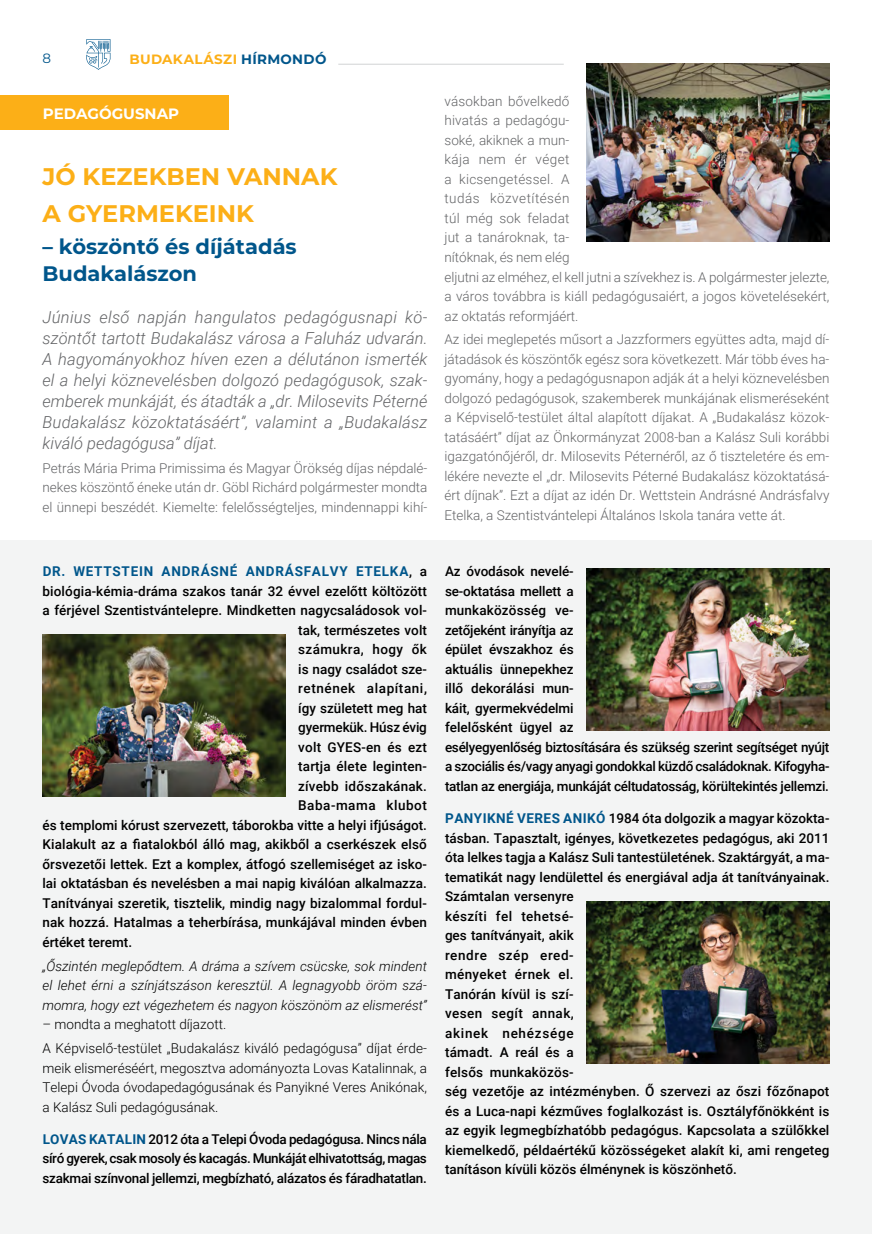
<style>
.page{position:relative;width:872px;height:1234px;background:#fff}
.page>*{position:absolute;margin:0;border:0;box-sizing:border-box;transform-origin:0 0}
.t1{font:700 24px "Montserrat";color:#fcaf17}
.t2{font:700 21px/27px "Montserrat";color:#00568b}
.bh{font:italic 300 16.5px/21px "Roboto";letter-spacing:.01em;color:#636466;text-align:justify}
.t3{font:700 15px "Montserrat";color:#fff}
.bh-2{font:500 13.5px/19.5px "Roboto";letter-spacing:.005em;color:#000;text-align:justify}
.bh-3{font:300 13.5px/19.5px "Roboto";letter-spacing:.005em;color:#636466;text-align:justify}
.bh-4{font:500 13.5px/19.5px "Roboto";letter-spacing:-.02em;color:#000}
.bh-5{font:300 13.5px/19.5px "Roboto";color:#000;text-align:justify}
.bh-6{font:italic 300 13.5px/19.5px "Roboto";color:#000;text-align:justify}
.bh-7{font:700 13.5px "Roboto";letter-spacing:.055em;color:#00568b}
.bh-8{font:500 13.5px "Roboto";letter-spacing:.04em;color:#000}
.t4{font:700 13.5px "Montserrat";letter-spacing:.025em;color:#fcaf17}
.bh-9{font:500 13.5px "Roboto";letter-spacing:.03em;color:#000}
.Body_Text{font:13.5px "Montserrat";color:#00568b}
.s1{color:#00568b}
.s2{font-weight:500;color:#000}
.s3{font-weight:700;color:#00568b}
</style>
<div class="page">
<hr style="left:338px;top:64px;width:226px;height:1px;background:#d1d3d4">
<svg style="left:86px;top:39px;width:25px;height:31px"></svg>
<div style="left:0;top:540px;width:872px;height:693px;background:#f3f4f4"></div>
<div style="left:0;top:96px;width:228px;height:34px;background:#fcaf17"></div>
<img style="left:43px;top:634px;width:242px;height:162px">
<img style="left:586px;top:64px;width:243px;height:177px">
<img style="left:586px;top:568px;width:243px;height:162px">
<img style="left:586px;top:901px;width:243px;height:162px">
<p class="Body_Text" style="left:43px;top:49px;width:10px">8</p>
<p class="t4" style="left:130px;top:49px;width:198px">BUDAKALÁSZI <span class="s1">HÍRMONDÓ</span></p>
<p class="t3" style="left:43px;top:103px;width:138px">PEDAGÓGUSNAP</p>
<p class="t1" style="left:43px;top:159px;width:296px">JÓ KEZEKBEN VANNAK</p>
<p class="t1" style="left:43px;top:196px;width:213px">A GYERMEKEINK</p>
<p class="t2" style="left:43px;top:231px;width:256px">– köszöntő és díjátadás<br>Budakalászon</p>
<p class="bh" style="left:43px;top:306px;width:386px">Június első napján hangulatos pedagógusnapi kö&shy;szöntőt tartott Budakalász városa a Faluház udvarán.<br>A hagyományokhoz híven ezen a délutánon ismerték el a helyi köznevelésben dolgozó pedagógusok, szak&shy;emberek munkáját, és átadták a „dr. Milosevits Péterné Budakalász közoktatásáért”, valamint a „Budakalász kiváló pedagógusa” díjat.</p>
<p class="bh-3" style="left:43px;top:457px;width:386px">Petrás Mária Prima Primissima és Magyar Örökség díjas népdalé&shy;nekes köszöntő éneke után dr. Göbl Richárd polgármester mondta el ünnepi beszédét. Kiemelte: felelősségteljes, mindennappi kihí-</p>
<p class="bh-3" style="left:444px;top:91px;width:386px;text-align:left">vásokban bővelkedő<br>hivatás a pedagógu-<br>soké, akiknek a mun-<br>kája nem ér véget<br>a kicsengetéssel. A<br>tudás közvetítésén<br>túl még sok feladat<br>jut a tanároknak, ta-<br>nítóknak, és nem elég<br>eljutni az elméhez, el kell jutni a szívekhez is. A polgármester jelezte, a város továbbra is kiáll pedagógusaiért, a jogos követelésekért, az oktatás reformjáért.</p>
<p class="bh-3" style="left:444px;top:329px;width:386px">Az idei meglepetés műsort a Jazzformers együttes adta, majd dí&shy;játadások és köszöntők egész sora következett. Már több éves ha&shy;gyomány, hogy a pedagógusnapon adják át a helyi köznevelésben dolgozó pedagógusok, szakemberek munkájának elismeréseként a Képviselő-testület által alapított díjakat. A „Budakalász közok&shy;tatásáért” díjat az Önkormányzat 2008-ban a Kalász Suli korábbi igazgatónőjéről, dr. Milosevits Péternéről, az ő tiszteletére és em&shy;lékére nevezte el „dr. Milosevits Péterné Budakalász közoktatásá&shy;ért díjnak”. Ezt a díjat az idén Dr. Wettstein Andrásné Andrásfalvy Etelka, a Szentistvántelepi Általános Iskola tanára vette át.</p>
<p class="bh-7" style="left:43px;top:561px;width:386px">DR. WETTSTEIN ANDRÁSNÉ ANDRÁSFALVY ETELKA<span class="s2">, a</span></p>
<p class="bh-2" style="left:43px;top:580px;width:386px">bioló-gia-kémia-dráma szakos tanár 32 évvel ezelőtt költözött</p>
<p class="bh-2" style="left:43px;top:600px;width:386px">a férjé-vel Szentistvántelepre. Mindketten nagycsaládosok vol-</p>
<p class="bh-2" style="left:298px;top:619px;width:130px">tak, természetes volt</p>
<p class="bh-9" style="left:298px;top:639px;width:130px">számukra, hogy ők</p>
<p class="bh-2" style="left:298px;top:658px;width:130px">is nagy családot sze-</p>
<p class="bh-8" style="left:298px;top:678px;width:130px">retnének alapítani,</p>
<p class="bh-2" style="left:298px;top:697px;width:130px">így született meg hat</p>
<p class="bh-2" style="left:298px;top:717px;width:130px">gyermekük. Húsz évig</p>
<p class="bh-2" style="left:298px;top:736px;width:130px">volt GYES-en és ezt</p>
<p class="bh-2" style="left:298px;top:756px;width:130px">tartja élete leginten-</p>
<p class="bh-2" style="left:298px;top:775px;width:130px">zívebb időszakának.</p>
<p class="bh-8" style="left:298px;top:795px;width:130px">Baba-mama klubot</p>
<p class="bh-2" style="left:43px;top:814px;width:386px">és templomi kórust szervezett, táborokba vitte a helyi ifjúságot.</p>
<p class="bh-2" style="left:43px;top:834px;width:386px">Kialakult az a fiatalokból álló mag, akikből a cserkészek első</p>
<p class="bh-2" style="left:43px;top:853px;width:386px">őrsvezetői lettek. Ezt a komplex, átfogó szellemiséget az isko-</p>
<p class="bh-2" style="left:43px;top:873px;width:386px">lai oktatásban és nevelésben a mai napig kiválóan alkalmazza.</p>
<p class="bh-2" style="left:43px;top:892px;width:386px">Tanítványai szeretik, tisztelik, mindig nagy bizalommal fordul-</p>
<p class="bh-2" style="left:43px;top:912px;width:386px">nak hozzá. Hatalmas a teherbírása, munkájával minden évben</p>
<p class="bh-2" style="left:43px;top:931px;width:91px">értéket teremt.</p>
<p class="bh-6" style="left:43px;top:955px;width:386px">„Őszintén meglepődtem. A dráma a szívem csücske, sok mindent el lehet érni a színjátszáson keresztül. A legnagyobb öröm szá&shy;momra, hogy ezt végezhetem és nagyon köszönöm az elismerést”</p>
<p class="bh-5" style="left:43px;top:1013px;width:185px">– mondta a meghatott díjazott.</p>
<p class="bh-5" style="left:43px;top:1037px;width:386px">A Képviselő-testület „Budakalász kiváló pedagógusa” díjat érde&shy;meik elismeréséért, megosztva adományozta Lovas Katalinnak, a Telepi Óvoda óvodapedagógusának és Panyikné Veres Anikónak, a Kalász Suli pedagógusának.</p>
<p class="bh-2" style="left:43px;top:1128px;width:386px"><span class="s3">LOVAS KATALIN</span> 2012 óta a Telepi Óvoda pedagógusa. Nincs nála síró gyerek, csak mosoly és kacagás. Munkáját elhivatottság, magas szakmai színvonal jellemzi, megbízható, alázatos és fáradhatatlan.</p>
<p class="bh-4" style="left:445px;top:561px;width:386px">Az óvodások nevelé-<br>se-oktatása mellett a<br>munkaközösség ve-<br>zetőjeként irányítja az<br>épület évszakhoz és<br>aktuális ünnepekhez<br>illő dekorálási mun-<br>káit, gyermekvédelmi<br>felelősként ügyel az<br>esélyegyenlőség biztosítására és szükség szerint segítséget nyújt a szociális és/vagy anyagi gondokkal küzdő családoknak. Kifogyha&shy;tatlan az energiája, munkáját céltudatosság, körültekintés jellemzi.</p>
<p class="bh-2" style="left:445px;top:807px;width:386px;text-align:left"><span class="s3">PANYIKNÉ VERES ANIKÓ</span> 1984 óta dolgozik a magyar közokta&shy;tásban. Tapasztalt, igényes, következetes pedagógus, aki 2011 óta lelkes tagja a Kalász Suli tantestületének. Szaktárgyát, a ma&shy;tematikát nagy lendülettel és energiával adja át tanítványainak.<br>Számtalan versenyre<br>készíti fel tehetsé-<br>ges tanítványait, akik<br>rendre szép ered-<br>ményeket érnek el.<br>Tanórán kívül is szí-<br>vesen segít annak,<br>akinek nehézsége<br>támadt. A reál és a<br>felsős munkaközös-<br>ség vezetője az intézményben. Ő szervezi az őszi főzőnapot és a Luca-napi kézműves foglalkozást is. Osztályfőnökként is az egyik legmegbízhatóbb pedagógus. Kapcsolata a szülőkkel kiemelkedő, példaértékű közösségeket alakít ki, ami rengeteg tanításon kívüli közös élménynek is köszönhető.</p>
</div>
